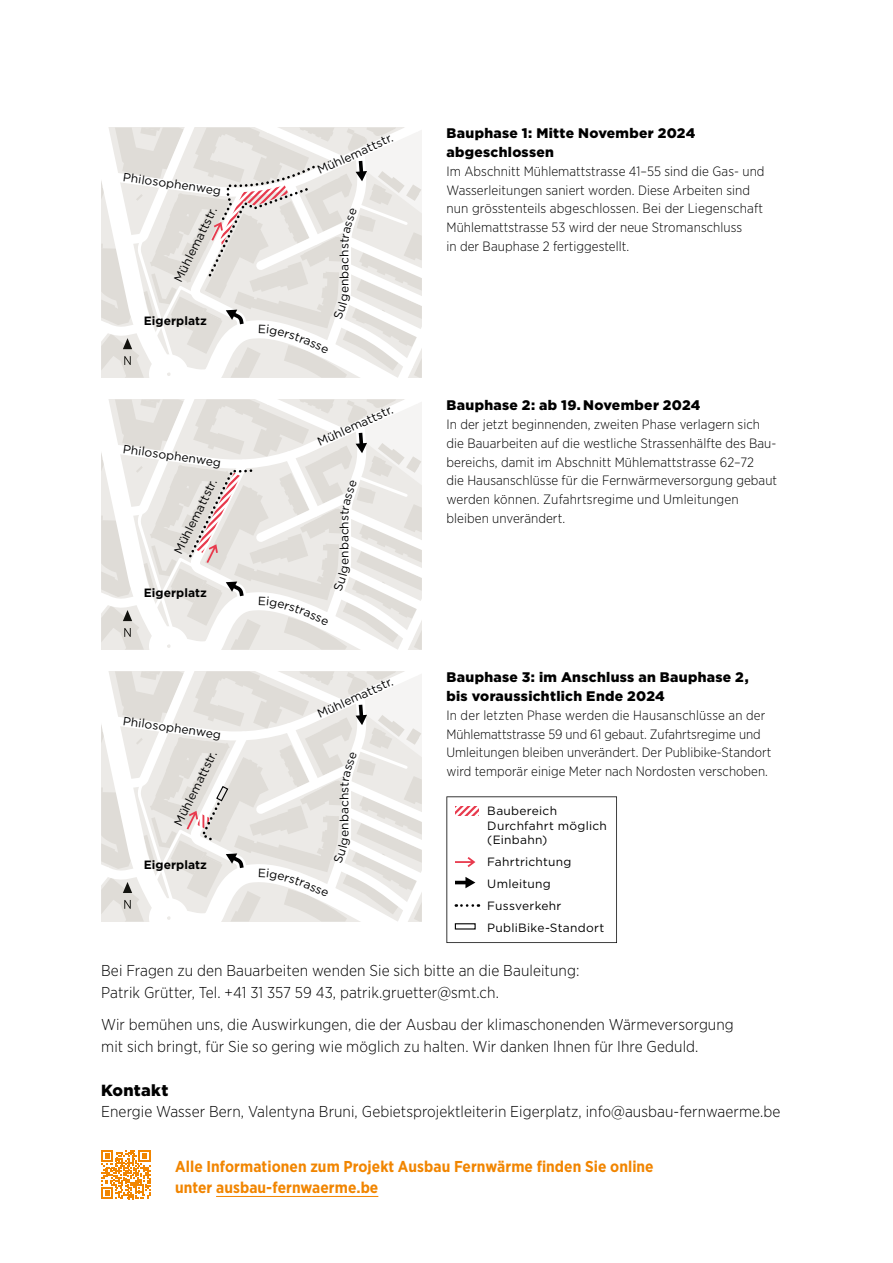
<style>
.page{position:relative;width:893px;height:1263px;background:#fff}
.page>*{position:absolute;margin:0;border:0;box-sizing:border-box;transform-origin:0 0}
.t1{font:900 16.2px "Gotham";letter-spacing:.015em;color:#000}
.t2{font:300 15.75px/21.8px "Gotham Narrow";letter-spacing:.005em;color:#000}
.t3{font:700 15.75px/21.8px "Gotham Narrow";letter-spacing:.005em;color:#f18500}
.t4{font:900 13.8px/18.8px "Gotham";letter-spacing:.025em;color:#000}
.t5{font:300 13.5px/18.8px "Gotham Narrow";letter-spacing:.005em;color:#000}
.t6{font:12px/21.9px "Gotham";letter-spacing:.02em;color:#000}
.t7{font:700 12px "Gotham";letter-spacing:.005em;color:#000}
</style>
<div class="page">
<hr style="left:216px;top:1196px;width:162px;height:1px;background:#f18500">
<svg style="left:101px;top:1150px;width:49px;height:49px"></svg>
<svg style="left:446px;top:796px;width:171px;height:147px"></svg>
<div style="left:455px;top:923px;width:21px;height:6px;border:1px solid #000"></div>
<svg style="left:101px;top:128px;width:321px;height:250px"></svg>
<svg style="left:101px;top:399px;width:321px;height:251px"></svg>
<svg style="left:101px;top:671px;width:321px;height:250px"></svg>
<p class="t6" style="left:125px;top:166px;width:100px;rotate:8deg">Philosophenweg</p>
<p class="t6" style="left:167px;top:276px;width:83px;rotate:-64deg">Mühlemattstr.</p>
<p class="t7" style="left:144px;top:313px;width:65px">Eigerplatz</p>
<p class="t6" style="left:125px;top:438px;width:100px;rotate:8deg">Philosophenweg</p>
<p class="t6" style="left:167px;top:548px;width:83px;rotate:-64deg">Mühlemattstr.</p>
<p class="t7" style="left:144px;top:585px;width:65px">Eigerplatz</p>
<p class="t6" style="left:125px;top:709px;width:100px;rotate:8deg">Philosophenweg</p>
<p class="t6" style="left:167px;top:820px;width:83px;rotate:-64deg">Mühlemattstr.</p>
<p class="t7" style="left:144px;top:857px;width:65px">Eigerplatz</p>
<p class="t6" style="left:314px;top:160px;width:83px;rotate:-24deg">Mühlemattstr.</p>
<p class="t6" style="left:333px;top:286px;width:44px;rotate:-90deg">nbachs</p>
<p class="t6" style="left:314px;top:432px;width:83px;rotate:-24deg">Mühlemattstr.</p>
<p class="t6" style="left:333px;top:558px;width:44px;rotate:-90deg">nbachs</p>
<p class="t6" style="left:314px;top:704px;width:83px;rotate:-24deg">Mühlemattstr.</p>
<p class="t6" style="left:333px;top:830px;width:44px;rotate:-90deg">nbachs</p>
<p class="t4" style="left:446px;top:124px;width:250px">Bauphase 1: Mitte November 2024 abgeschlossen</p>
<p class="t5" style="left:446px;top:161px;width:320px">Im Abschnitt Mühlemattstrasse 41–55 sind die Gas- und Wasserleitungen saniert worden. Diese Arbeiten sind nun grösstenteils abgeschlossen. Bei der Liegenschaft Mühlemattstrasse 53 wird der neue Stromanschluss<br>in der Bauphase 2 fertiggestellt.</p>
<p class="t4" style="left:446px;top:396px;width:256px">Bauphase 2: ab 19. November 2024</p>
<p class="t5" style="left:446px;top:415px;width:332px">In der jetzt beginnenden, zweiten Phase verlagern sich die Bauarbeiten auf die westliche Strassenhälfte des Bau&shy;bereichs, damit im Abschnitt Mühlemattstrasse 62–72<br>die Hausanschlüsse für die Fernwärmeversorgung gebaut werden können. Zufahrtsregime und Umleitungen bleiben unverändert.</p>
<p class="t4" style="left:446px;top:668px;width:304px">Bauphase 3: im Anschluss an Bauphase 2, bis voraussichtlich Ende 2024</p>
<p class="t5" style="left:446px;top:705px;width:326px">In der letzten Phase werden die Hausanschlüsse an der Mühlemattstrasse 59 und 61 gebaut. Zufahrtsregime und Umleitungen bleiben unverändert. Der Publibike-Standort wird temporär einige Meter nach Nordosten verschoben.</p>
<p class="t6" style="left:487px;top:803px;width:121px;line-height:14.4px">Baubereich<br>Durchfahrt möglich (Einbahn)</p>
<p class="t6" style="left:487px;top:850px;width:118px">Fahrtrichtung<br>Umleitung<br>Fussverkehr<br>PubliBike-Standort</p>
<p class="t2" style="left:101px;top:959px;width:480px">Bei Fragen zu den Bauarbeiten wenden Sie sich bitte an die Bauleitung:<br>Patrik Grütter, Tel. +41 31 357 59 43, patrik.gruetter@smt.ch.</p>
<p class="t2" style="left:101px;top:1013px;width:634px">Wir bemühen uns, die Auswirkungen, die der Ausbau der klimaschonenden Wärmeversorgung mit sich bringt, für Sie so gering wie möglich zu halten. Wir danken Ihnen für Ihre Geduld.</p>
<p class="t1" style="left:101px;top:1079px;width:69px">Kontakt</p>
<p class="t2" style="left:101px;top:1100px;width:681px">Energie Wasser Bern, Valentyna Bruni, Gebietsprojektleiterin Eigerplatz, info@ausbau-fernwaerme.be</p>
<p class="t3" style="left:175px;top:1155px;width:480px">Alle Informationen zum Projekt Ausbau Fernwärme finden Sie online unter ausbau-fernwaerme.be</p>
</div>
